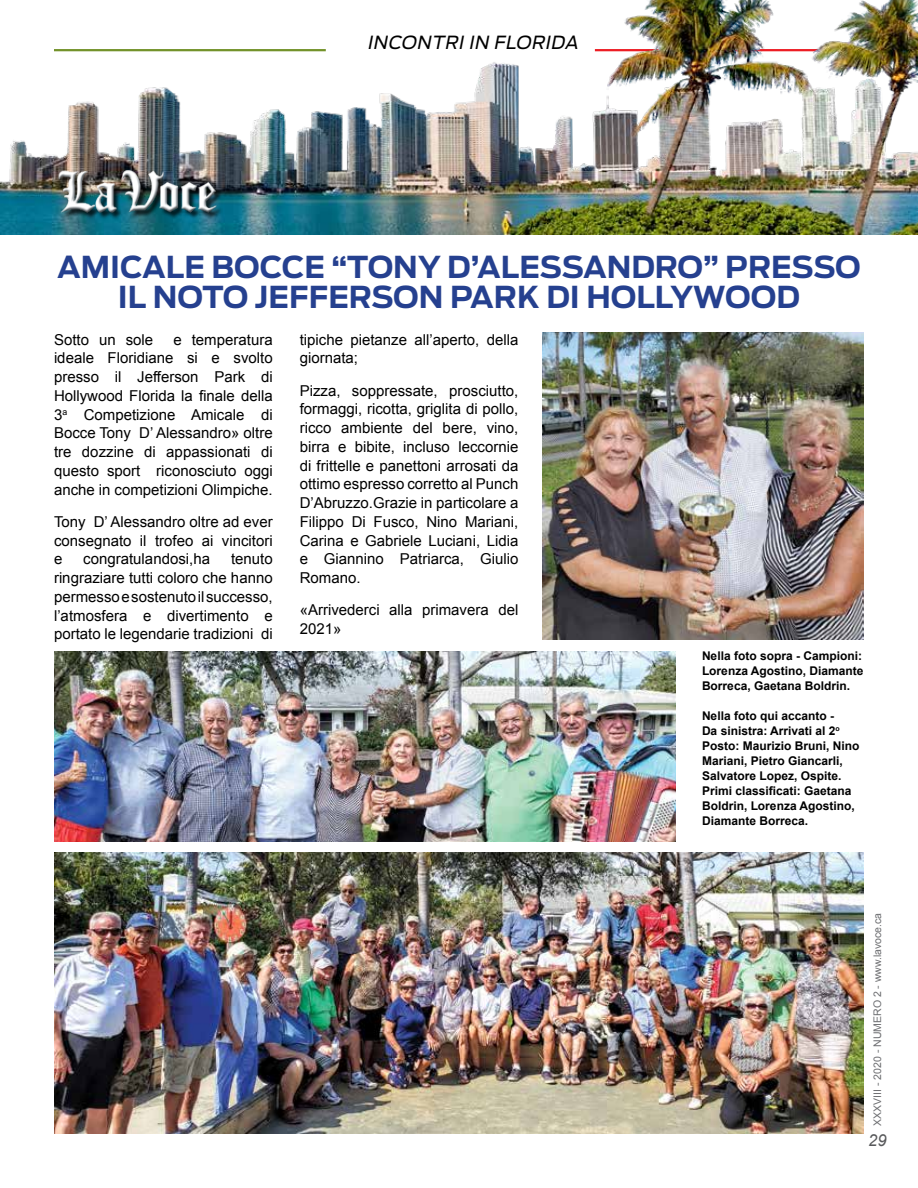
<style>
.page{position:relative;width:918px;height:1188px;background:#fff}
.page>*{position:absolute;margin:0;border:0;box-sizing:border-box;transform-origin:0 0}
.t1{font:700 30px/30px "Antenna";color:#25408f;text-align:center}
.t2{font:italic 18px "Antenna";color:#000}
.t3{font:italic 16.5px "Arial";color:#58595b}
.t4{font:15px/18.8px "Arial";color:#000;text-align:justify}
.t5{font:700 12px/15px "Arial";color:#000}
.t6{font:10.5px "Arial";color:#6d6e71}
</style>
<div class="page">
<img style="left:54px;top:852px;width:810px;height:282px">
<img style="left:0;top:0;width:918px;height:235px">
<div style="left:59px;top:171px;width:164px;height:49px;background:#000;opacity:.75"></div>
<img style="left:54px;top:169px;width:166px;height:45px">
<img style="left:54px;top:651px;width:622px;height:190px">
<img style="left:542px;top:333px;width:322px;height:306px">
<p class="t2" style="left:367px;top:31px;width:216px">INCONTRIIN FLORIDA</p>
<h1 class="t1" style="left:57px;top:252px;width:805px">AMICALE BOCCE “TONY D’ALESSANDRO” PRESSO<br>IL NOTO JEFFERSON PARK DI HOLLYWOOD</h1>
<p class="t4" style="left:54px;top:330px;width:101px">Sotto un sole</p>
<p class="t4" style="left:54px;top:330px;width:220px;text-indent:119px">e temperatura ideale Floridiane si e svolto presso il Jefferson Park di Hollywood Florida la finale della 3<sup>a</sup> Competizione Amicale di Bocce Tony D’ Alessandro» oltre tre dozzine di appassionati di questo sport riconosciuto oggi anche in competizioni Olimpiche.</p>
<p class="t4" style="left:54px;top:512px;width:220px">Tony D’ Alessandro oltre ad ever consegnato il trofeo ai vincitori e</p>
<p class="t4" style="left:83px;top:550px;width:128px">congratulandosi,ha</p>
<p class="t4" style="left:54px;top:550px;width:220px;text-indent:177px">tenuto ringraziare tutti coloro che hanno permesso e sostenuto il successo, l’atmosfera e divertimento e portato le legendarie tradizioni di</p>
<p class="t4" style="left:300px;top:330px;width:220px">tipiche pietanze all’aperto, della giornata;</p>
<p class="t4" style="left:300px;top:381px;width:220px">Pizza, soppressate, prosciutto, formaggi, ricotta, griglita di pollo, ricco ambiente del bere, vino, birra e bibite, incluso leccornie di frittelle e panettoni arrosati da ottimo espresso corretto al Punch D’Abruzzo.Grazie in particolare a Filippo Di Fusco, Nino Mariani, Carina e Gabriele Luciani, Lidia e Giannino Patriarca, Giulio Romano.</p>
<p class="t4" style="left:300px;top:601px;width:220px">«Arrivederci alla primavera del<br>2021»</p>
<p class="t5" style="left:702px;top:649px;width:163px">Nella foto sopra - Campioni:<br>Lorenza Agostino, Diamante<br>Borreca, Gaetana Boldrin.</p>
<p class="t5" style="left:702px;top:709px;width:159px">Nella foto qui accanto -<br>Da sinistra: Arrivati al 2<sup>o<br></sup>Posto: Maurizio Bruni, Nino<br>Mariani, Pietro Giancarli,<br>Salvatore Lopez, Ospite.<br>Primi classificati: Gaetana<br>Boldrin, Lorenza Agostino,<br>Diamante Borreca.</p>
<p class="t6" style="left:871px;top:1126px;width:214px;rotate:-90deg">XXXVIII - 2020 - NUMERO 2 - www.lavoce.ca</p>
<p class="t3" style="left:868px;top:1130px;width:20px">29</p>
</div>
